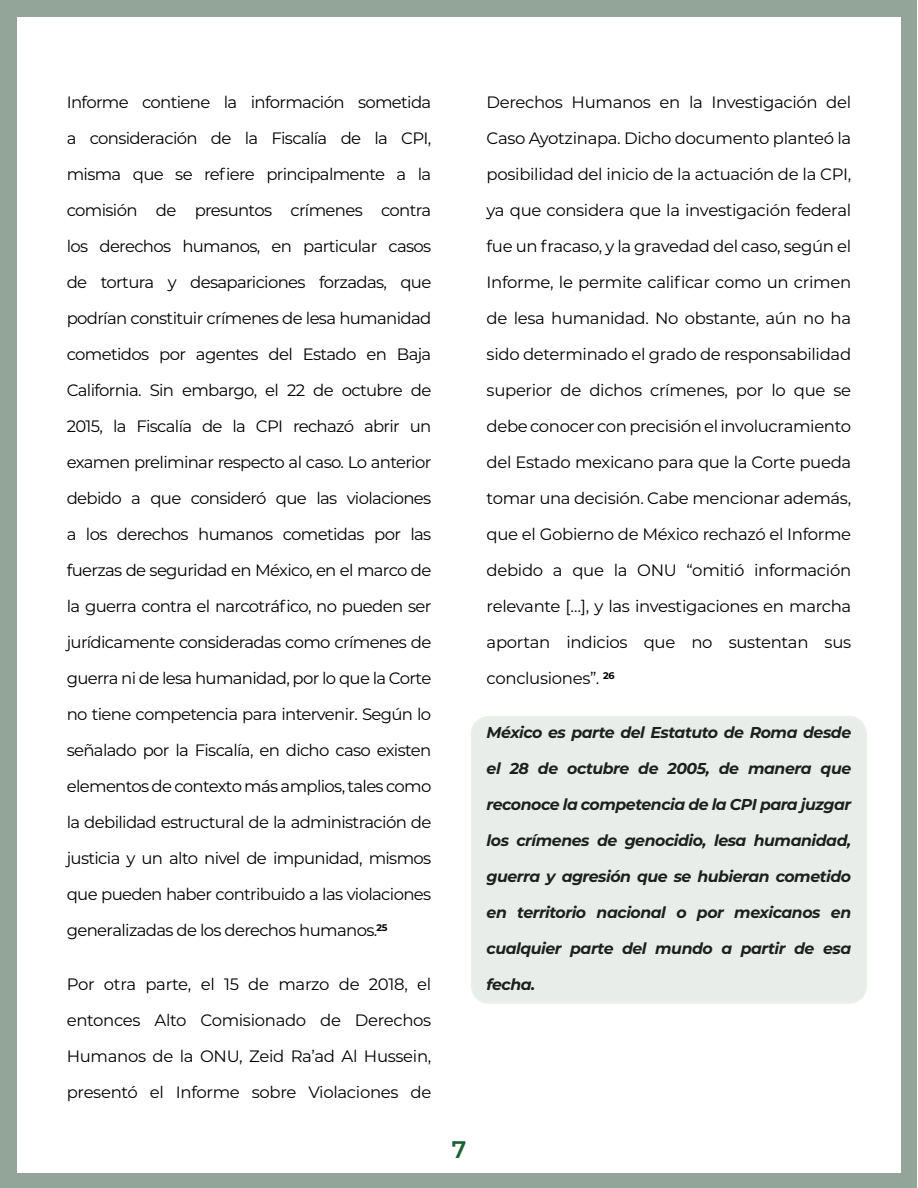
<style>
.page{position:relative;width:918px;height:1188px;background:#fff}
.page>*{position:absolute;margin:0;border:0;box-sizing:border-box;transform-origin:0 0}
.t1{font:600 24px "Montserrat";color:#1c6136}
.Texto_CEIGB{font:16.5px/36px "Montserrat";letter-spacing:-.02em;color:#000;text-align:justify}
.Resalte_CEIGB{font:italic 700 15.75px "Montserrat";letter-spacing:-.03em;color:#000}
.s1{color:#020203}
</style>
<div class="page">
<div style="left:1px;top:0;width:916px;height:1187px;background:#92a598"></div>
<div style="left:17px;top:17px;width:884px;height:1155px;background:#fff"></div>
<div style="left:472px;top:717px;width:394px;height:286px;background:#e9edea;border-radius:18px"></div>
<div style="left:471px;top:716px;width:396px;height:288px;border:2px solid #92b792;border-radius:18px"></div>
<p class="Texto_CEIGB" style="left:67px;top:84px;width:366px">Informe contiene la información sometida a consideración de la Fiscalía de la CPI, misma que se refiere principalmente a la comisión de presuntos crímenes contra los derechos humanos, en particular casos de tortura y desapariciones forzadas, que podrían constituir crímenes de lesa humanidad cometidos por agentes del Estado en Baja California. Sin embargo, el 22 de octubre de 2015, la Fiscalía de la CPI rechazó abrir un examen preliminar respecto al caso. Lo anterior debido a que consideró que las violaciones a los derechos humanos cometidas por las fuerzas de seguridad en México, en el marco de la guerra contra el narcotráfico, no pueden ser jurídicamente consideradas como crímenes de guerra ni de lesa humanidad, por lo que la Corte no tiene competencia para intervenir. Según lo señalado por la Fiscalía, en dicho caso existen elementos de contexto más amplios, tales como la debilidad estructural de la administración de justicia y un alto nivel de impunidad, mismos que pueden haber contribuido a las violaciones generalizadas de los derechos humanos.<sup>25</sup></p>
<p class="Texto_CEIGB" style="left:67px;top:966px;width:366px">Por otra parte, el 15 de marzo de 2018, el entonces Alto Comisionado de Derechos Humanos de la ONU, Zeid Ra’ad Al Hussein, presentó el Informe sobre <span class="s1">Violaciones de</span></p>
<p class="Texto_CEIGB" style="left:487px;top:84px;width:366px"><span class="s1">Derechos Humanos en la Investigación del Caso Ayotzinapa.</span> Dicho documento planteó la posibilidad del inicio de la actuación de la CPI, ya que considera que la investigación federal fue un fracaso, y la gravedad del caso, según el Informe, le permite calificar como un crimen de lesa humanidad. No obstante, aún no ha sido determinado el grado de responsabilidad superior de dichos crímenes, por lo que se debe conocer con precisión el involucramiento del Estado mexicano para que la Corte pueda tomar una decisión. Cabe mencionar además, que el Gobierno de México rechazó el Informe debido a que la ONU “omitió información relevante […], y las investigaciones en marcha aportan indicios que no sustentan sus conclusiones”. <sup>26</sup></p>
<p class="Resalte_CEIGB" style="left:487px;top:721px;width:366px">México es parte del Estatuto de Roma desde</p>
<p class="Resalte_CEIGB" style="left:487px;top:757px;width:366px">el 28 de octubre de 2005, de manera que</p>
<p class="Resalte_CEIGB" style="left:487px;top:793px;width:366px">reconoce la competencia de la CPI para juzgar</p>
<p class="Resalte_CEIGB" style="left:487px;top:829px;width:366px">los crímenes de genocidio, lesa humanidad,</p>
<p class="Resalte_CEIGB" style="left:487px;top:865px;width:366px">guerra y agresión que se hubieran cometido</p>
<p class="Resalte_CEIGB" style="left:487px;top:901px;width:366px">en territorio nacional o por mexicanos en</p>
<p class="Resalte_CEIGB" style="left:487px;top:937px;width:366px">cualquier parte del mundo a partir de esa</p>
<p class="Resalte_CEIGB" style="left:487px;top:973px;width:50px">fecha.</p>
<h1 class="t1" style="left:452px;top:1133px;width:16px">7</h1>
</div>
